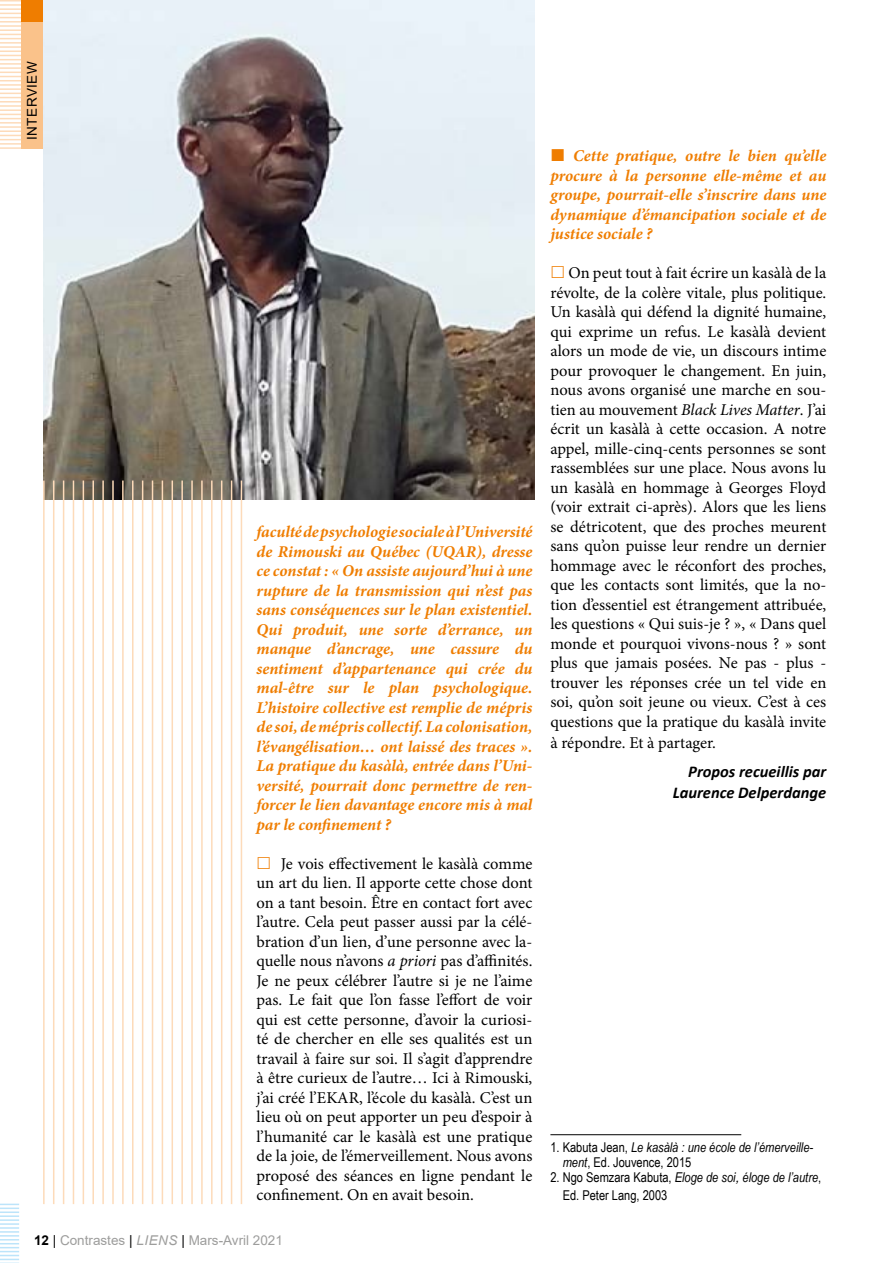
<style>
.page{position:relative;width:893px;height:1263px;background:#fff}
.page>*{position:absolute;margin:0;border:0;box-sizing:border-box;transform-origin:0 0}
.t1{font:16.5px/19.5px "Minion Pro";color:#000;text-align:justify}
.t2{font:italic 700 16.5px/19.5px "Minion Pro";letter-spacing:-.005em;color:#ef7d00;text-align:justify}
.t3{font:italic 700 16.5px/21px "Calibri";color:#000;text-align:right}
.t4{font:italic 13.5px/15px "Arial Narrow";color:#000}
.t5{font:13.5px/18px "Arial Narrow";color:#000}
.t6{font:13.5px "Arial";color:#9d9d9c}
.t7{font:13.5px "Arial";letter-spacing:.035em;color:#000}
.s1{font-style:italic}
.s2{font-weight:700;color:#000}
.s3{color:#000}
.s4{font-style:normal}
.s5{font-family:"Arial";font-style:italic}
</style>
<div class="page">
<svg style="left:0;top:1203px;width:19px;height:60px"></svg>
<hr style="left:550px;top:1134px;width:191px;height:1px;background:#000">
<img style="left:43px;top:0;width:492px;height:500px">
<hr style="left:241px;top:480px;width:1px;height:724px;background:#fddbba">
<hr style="left:231px;top:480px;width:1px;height:724px;background:#fddbba">
<hr style="left:221px;top:480px;width:1px;height:724px;background:#fddbba">
<hr style="left:211px;top:480px;width:2px;height:724px;background:#fddbba">
<hr style="left:201px;top:480px;width:2px;height:724px;background:#fddbba">
<hr style="left:191px;top:480px;width:2px;height:724px;background:#fddbba">
<hr style="left:181px;top:480px;width:2px;height:724px;background:#fddbba">
<hr style="left:172px;top:480px;width:1px;height:724px;background:#fddbba">
<hr style="left:162px;top:480px;width:1px;height:724px;background:#fddbba">
<hr style="left:152px;top:480px;width:1px;height:724px;background:#fddbba">
<hr style="left:142px;top:480px;width:1px;height:724px;background:#fddbba">
<hr style="left:132px;top:480px;width:2px;height:724px;background:#fddbba">
<hr style="left:122px;top:480px;width:2px;height:724px;background:#fddbba">
<hr style="left:112px;top:480px;width:2px;height:724px;background:#fddbba">
<hr style="left:102px;top:480px;width:2px;height:724px;background:#fddbba">
<hr style="left:92px;top:480px;width:2px;height:724px;background:#fddbba">
<hr style="left:83px;top:480px;width:1px;height:724px;background:#fddbba">
<hr style="left:73px;top:480px;width:1px;height:724px;background:#fddbba">
<hr style="left:63px;top:480px;width:1px;height:724px;background:#fddbba">
<hr style="left:53px;top:480px;width:1px;height:724px;background:#fddbba">
<hr style="left:43px;top:480px;width:2px;height:724px;background:#fddbba">
<hr style="left:0;top:0;width:21px;height:2px;background:#fddbba">
<hr style="left:0;top:4px;width:21px;height:2px;background:#fddbba">
<hr style="left:0;top:8px;width:21px;height:2px;background:#fddbba">
<svg style="left:0;top:13px;width:21px;height:5px"></svg>
<hr style="left:0;top:21px;width:21px;height:2px;background:#fddbba">
<hr style="left:0;top:25px;width:21px;height:2px;background:#fddbba">
<hr style="left:0;top:29px;width:21px;height:2px;background:#fddbba">
<svg style="left:0;top:34px;width:21px;height:5px"></svg>
<hr style="left:0;top:42px;width:21px;height:2px;background:#fddbba">
<hr style="left:0;top:46px;width:21px;height:2px;background:#fddbba">
<svg style="left:0;top:51px;width:21px;height:9px"></svg>
<hr style="left:0;top:63px;width:21px;height:2px;background:#fddbba">
<hr style="left:0;top:67px;width:21px;height:2px;background:#fddbba">
<svg style="left:0;top:72px;width:21px;height:9px"></svg>
<hr style="left:0;top:84px;width:21px;height:2px;background:#fddbba">
<hr style="left:0;top:88px;width:21px;height:2px;background:#fddbba">
<svg style="left:0;top:93px;width:21px;height:5px"></svg>
<hr style="left:0;top:101px;width:21px;height:2px;background:#fddbba">
<hr style="left:0;top:105px;width:21px;height:2px;background:#fddbba">
<hr style="left:0;top:109px;width:21px;height:2px;background:#fddbba">
<svg style="left:0;top:114px;width:21px;height:5px"></svg>
<hr style="left:0;top:122px;width:21px;height:2px;background:#fddbba">
<hr style="left:0;top:126px;width:21px;height:2px;background:#fddbba">
<hr style="left:0;top:130px;width:21px;height:2px;background:#fddbba">
<svg style="left:0;top:135px;width:21px;height:5px"></svg>
<hr style="left:0;top:143px;width:21px;height:2px;background:#fddbba">
<hr style="left:0;top:147px;width:21px;height:2px;background:#fddbba">
<div style="left:21px;top:21px;width:22px;height:128px;background:#fac28a"></div>
<div style="left:21px;top:0;width:22px;height:21px;background:#ef7d00"></div>
<p class="t7" style="left:23px;top:140px;width:80px;rotate:-90deg">INTERVIEW</p>
<p class="t2" style="left:256px;top:522px;width:277px">faculté de psychologie sociale à l’Université de Rimouski au Québec (UQAR), dresse ce constat : « On assiste aujourd’hui à une rupture de la transmission qui n’est pas sans conséquences sur le plan existentiel.<br>Qui produit, une sorte d’errance, un manque d’ancrage, une cassure du sentiment d’appartenance qui crée du mal-être sur le plan psychologique.<br>L’histoire collective est remplie de mépris de soi, de mépris collectif. La colonisation, l’évangélisation… ont laissé des traces ».<br>La pratique du kasàlà, entrée dans l’Uni&shy;versité, pourrait donc permettre de ren&shy;forcer le lien davantage encore mis à mal par le confinement ?</p>
<p class="t1" style="left:256px;top:854px;width:277px;text-indent:24px">Je vois effectivement le kasàlà comme un art du lien. Il apporte cette chose dont on a tant besoin. Être en contact fort avec l’autre. Cela peut passer aussi par la célé&shy;bration d’un lien, d’une personne avec la&shy;quelle nous n’avons <span class="s1">a priori</span> pas d’affinités.<br>Je ne peux célébrer l’autre si je ne l’aime pas. Le fait que l’on fasse l’effort de voir qui est cette personne, d’avoir la curiosi&shy;té de chercher en elle ses qualités est un travail à faire sur soi. Il s’agit d’apprendre à être curieux de l’autre… Ici à Rimouski, j’ai créé l’EKAR, l’école du kasàlà. C’est un lieu où on peut apporter un peu d’espoir à l’humanité car le kasàlà est une pratique de la joie, de l’émerveillement. Nous avons proposé des séances en ligne pendant le confinement. On en avait besoin.</p>
<p class="t6" style="left:34px;top:1231px;width:250px"><span class="s2">12</span> <span class="s3">|</span> Contrastes <span class="s3">|</span> <span class="s1">LIENS</span> <span class="s3">|</span> Mars-Avril 2021</p>
<p class="t2" style="left:550px;top:146px;width:277px;text-indent:23px">Cette pratique, outre le bien qu’elle procure à la personne elle-même et au groupe, pourrait-elle s’inscrire dans une dynamique d’émancipation sociale et de justice sociale ?</p>
<p class="t1" style="left:550px;top:263px;width:277px;text-indent:18px">On peut tout à fait écrire un kasàlà de la révolte, de la colère vitale, plus politique.<br>Un kasàlà qui défend la dignité humaine, qui exprime un refus. Le kasàlà devient alors un mode de vie, un discours intime pour provoquer le changement. En juin, nous avons organisé une marche en sou&shy;tien au mouvement <span class="s1">Black Lives Matter</span>. J’ai écrit un kasàlà à cette occasion. A notre appel, mille-cinq-cents personnes se sont rassemblées sur une place. Nous avons lu un kasàlà en hommage à Georges Floyd (voir extrait ci-après). Alors que les liens se détricotent, que des proches meurent sans qu’on puisse leur rendre un dernier hommage avec le réconfort des proches, que les contacts sont limités, que la no&shy;tion d’essentiel est étrangement attribuée, les questions « Qui suis-je ? », « Dans quel monde et pourquoi vivons-nous ? » sont plus que jamais posées. Ne pas - plus - trouver les réponses crée un tel vide en soi, qu’on soit jeune ou vieux. C’est à ces questions que la pratique du kasàlà invite</p>
<p class="t1" style="left:550px;top:733px;width:167px">à répondre. Et à partager.</p>
<p class="t3" style="left:673px;top:761px;width:155px">Propos recueillis par<br>Laurence Delperdange</p>
<p class="t4" style="left:563px;top:1139px;width:252px;text-indent:-12px"><span class="s4">1. Kabuta Jean,</span> Le kasàlà : une école de l’émerveille&shy;ment<span class="s4">, Ed. Jouvence, 2015</span></p>
<p class="t5" style="left:563px;top:1168px;width:260px;text-indent:-12px">2. Ngo Semzara Kabuta, <span class="s1">Eloge de soi</span><span class="s5">,</span> <span class="s1">éloge de l’autre</span>,<br>Ed. Peter Lang, 2003</p>
</div>
